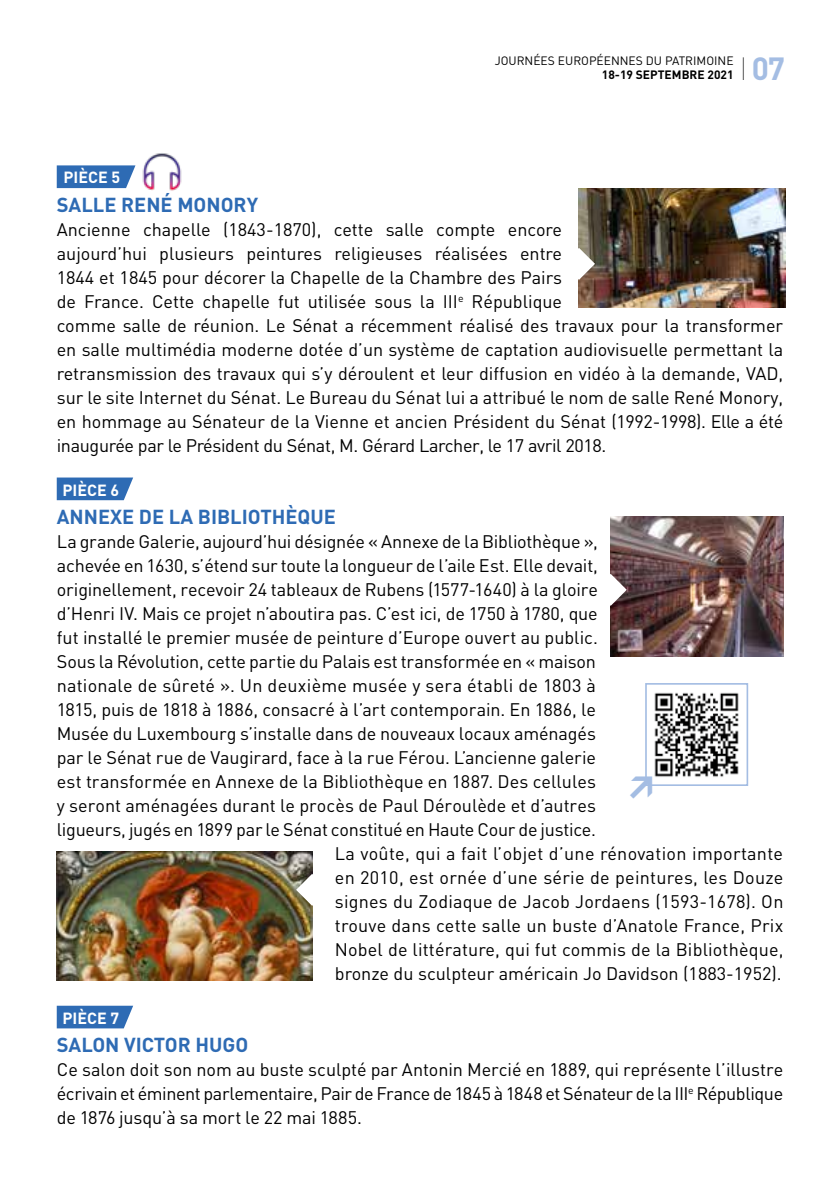
<style>
.page{position:relative;width:840px;height:1191px;background:#fff}
.page>*{position:absolute;margin:0;border:0;box-sizing:border-box;transform-origin:0 0}
.t1{font:700 31.6px "DIN";color:#a4bde3}
.t2{font:700 20px "DIN";color:#2e6bb4}
.t3{font:18px/24px "DIN";color:#000}
.t4{font:700 16px "DIN";color:#fff}
.t5{font:12px "DIN";color:#000}
.t6{font:700 12px "DIN";color:#000}
.s1{font-family:"Helvetica Neue LT Std";font-weight:200;font-stretch:condensed;color:#000}
</style>
<div class="page">
<img style="left:610px;top:517px;width:172px;height:140px">
<svg style="left:610px;top:574px;width:16px;height:32px"></svg>
<img style="left:139px;top:150px;width:45px;height:46px;border-radius:23px">
<svg style="left:57px;top:165px;width:78px;height:23px;background:#3c75b9"></svg>
<svg style="left:57px;top:477px;width:76px;height:23px;background:#3e76ba"></svg>
<svg style="left:57px;top:1005px;width:76px;height:23px;background:#4078ba"></svg>
<img style="left:57px;top:851px;width:255px;height:129px">
<svg style="left:296px;top:873px;width:17px;height:33px"></svg>
<img style="left:654px;top:692px;width:85px;height:85px">
<div style="left:644px;top:683px;width:103px;height:103px;border:2px solid #a4bde3"></div>
<img style="left:578px;top:188px;width:206px;height:119px">
<svg style="left:578px;top:248px;width:16px;height:32px"></svg>
<svg style="left:644px;top:768px;width:16px;height:18px"></svg>
<p class="t5" style="left:494px;top:54px;width:240px">JOURNÉES EUROPÉENNES DU PATRIMOINE</p>
<p class="t6" style="left:601px;top:67px;width:133px">18-19 SEPTEMBRE 2021</p>
<h1 class="t1" style="left:740px;top:47px;width:45px"><span class="s1">I</span> 07</h1>
<p class="t4" style="left:63px;top:167px;width:58px">PIÈCE 5</p>
<p class="t2" style="left:57px;top:192px;width:203px">SALLE RENÉ MONORY</p>
<p class="t3" style="left:57px;top:217px;width:727px">Ancienne chapelle (1843-1870), cette salle compte encore<br>aujourd’hui plusieurs peintures religieuses réalisées entre<br>1844 et 1845 pour décorer la Chapelle de la Chambre des Pairs<br>de France. Cette chapelle fut utilisée sous la III<sup>e</sup> République<br>comme salle de réunion. Le Sénat a récemment réalisé des travaux pour la transformer en salle multimédia moderne dotée d’un système de captation audiovisuelle permettant la retransmission des travaux qui s’y déroulent et leur diffusion en vidéo à la demande, VAD, sur le site Internet du Sénat. Le Bureau du Sénat lui a attribué le nom de salle René Monory, en hommage au Sénateur de la Vienne et ancien Président du Sénat (1992-1998). Elle a été inaugurée par le Président du Sénat, M. Gérard Larcher, le 17 avril 2018.</p>
<p class="t4" style="left:62px;top:479px;width:58px">PIÈCE 6</p>
<p class="t2" style="left:57px;top:504px;width:280px">ANNEXE DE LA BIBLIOTHÈQUE</p>
<p class="t3" style="left:57px;top:529px;width:542px">La grande Galerie, aujourd’hui désignée « Annexe de la Bibliothèque »,</p>
<p class="t3" style="left:57px;top:553px;width:542px">achevée en 1630, s’étend sur toute la longueur de l’aile Est. Elle devait,</p>
<p class="t3" style="left:57px;top:577px;width:542px">originellement, recevoir 24 tableaux de Rubens (1577-1640) à la gloire</p>
<p class="t3" style="left:57px;top:601px;width:542px">d’Henri IV. Mais ce projet n’aboutira pas. C’est ici, de 1750 à 1780, que</p>
<p class="t3" style="left:57px;top:625px;width:542px">fut installé le premier musée de peinture d’Europe ouvert au public.</p>
<p class="t3" style="left:57px;top:649px;width:540px">Sous la Révolution, cette partie du Palais est transformée en « maison</p>
<p class="t3" style="left:57px;top:673px;width:540px">nationale de sûreté ». Un deuxième musée y sera établi de 1803 à</p>
<p class="t3" style="left:57px;top:697px;width:540px">1815, puis de 1818 à 1886, consacré à l’art contemporain. En 1886, le</p>
<p class="t3" style="left:57px;top:721px;width:540px">Musée du Luxembourg s’installe dans de nouveaux locaux aménagés</p>
<p class="t3" style="left:57px;top:745px;width:540px">par le Sénat rue de Vaugirard, face à la rue Férou. L’ancienne galerie</p>
<p class="t3" style="left:57px;top:769px;width:540px">est transformée en Annexe de la Bibliothèque en 1887. Des cellules</p>
<p class="t3" style="left:57px;top:793px;width:540px">y seront aménagées durant le procès de Paul Déroulède et d’autres</p>
<p class="t3" style="left:57px;top:817px;width:540px">ligueurs, jugés en 1899 par le Sénat constitué en Haute Cour de justice.</p>
<p class="t3" style="left:335px;top:841px;width:449px">La voûte, qui a fait l’objet d’une rénovation importante</p>
<p class="t3" style="left:335px;top:865px;width:450px">en 2010, est ornée d’une série de peintures, les Douze</p>
<p class="t3" style="left:335px;top:889px;width:450px">signes du Zodiaque de Jacob Jordaens (1593-1678). On</p>
<p class="t3" style="left:335px;top:913px;width:449px">trouve dans cette salle un buste d’Anatole France, Prix</p>
<p class="t3" style="left:335px;top:937px;width:450px">Nobel de littérature, qui fut commis de la Bibliothèque,</p>
<p class="t3" style="left:335px;top:961px;width:448px">bronze du sculpteur américain Jo Davidson (1883-1952).</p>
<p class="t4" style="left:62px;top:1007px;width:58px">PIÈCE 7</p>
<p class="t2" style="left:57px;top:1032px;width:193px">SALON VICTOR HUGO</p>
<p class="t3" style="left:57px;top:1057px;width:727px;text-align:justify">Ce salon doit son nom au buste sculpté par Antonin Mercié en 1889, qui représente l’illustre écrivain et éminent parlementaire, Pair de France de 1845 à 1848 et Sénateur de la III<sup>e</sup> République de 1876 jusqu’à sa mort le 22 mai 1885.</p>
</div>
